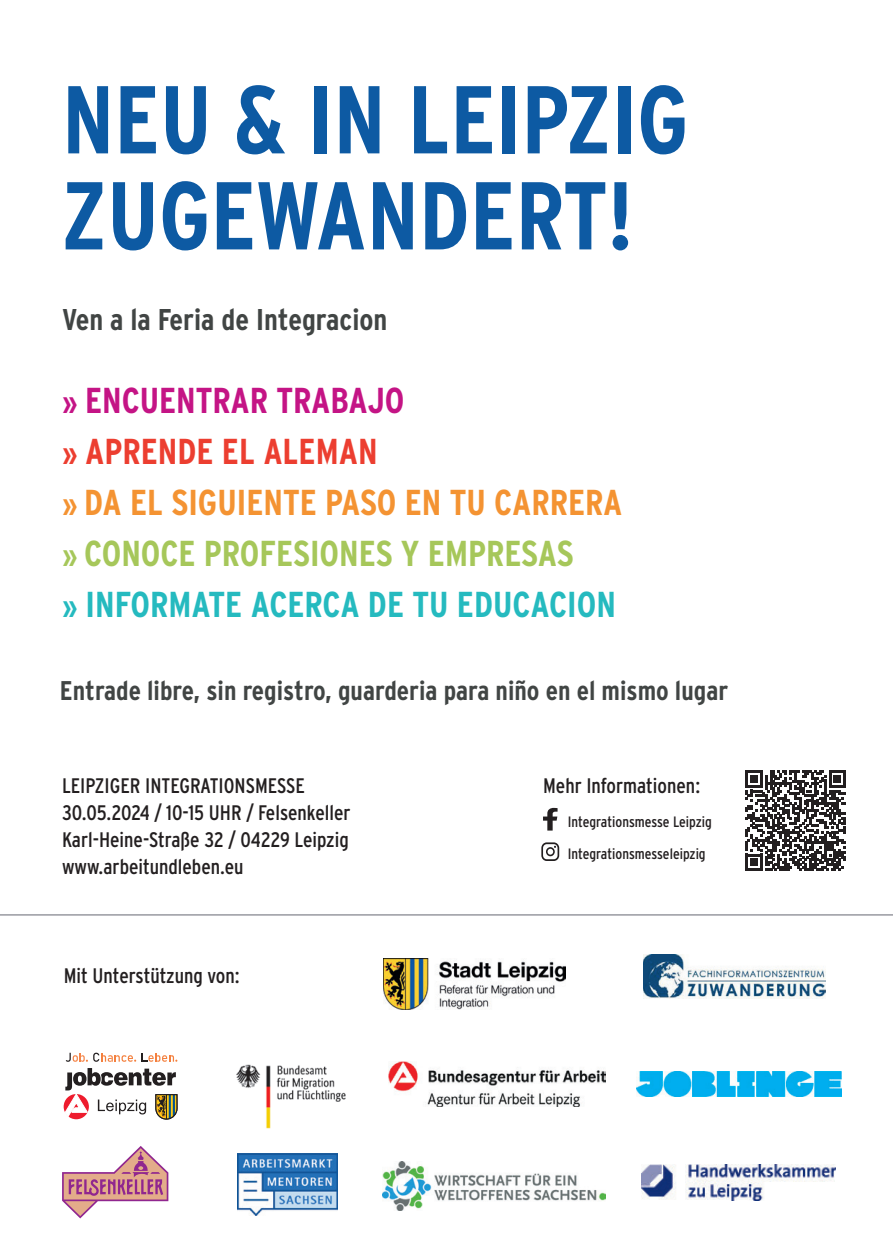
<style>
.page{position:relative;width:893px;height:1259px;background:#fff}
.page>*{position:absolute;margin:0;border:0;box-sizing:border-box;transform-origin:0 0}
.t1{font:700 96px/96px "Interstate Condensed";color:#0d5aa3}
.t2{font:700 36px/51px "Interstate Condensed";color:#f49332}
.t3{font:700 30px "Interstate Condensed";color:#414544}
.t4{font:700 27px "Interstate Condensed";color:#414544}
.t5{font:21px/27px "Interstate Condensed";color:#231f20}
.t6{font:15px/31.8px "Interstate Condensed";color:#231f20}
.s1{font-size:30px;color:#c41485}
.s2{color:#c41485}
.s3{font-size:30px;color:#ec3e30}
.s4{color:#ec3e30}
.s5{font-size:30px}
.s6{font-size:30px;color:#a6c75a}
.s7{color:#a6c75a}
.s8{font-size:30px;color:#25babf}
.s9{color:#25babf}
</style>
<div class="page">
<svg style="left:62px;top:1146px;width:106px;height:72px"></svg>
<img style="left:382px;top:1162px;width:223px;height:48px">
<img style="left:643px;top:954px;width:182px;height:44px">
<img style="left:636px;top:1071px;width:205px;height:25px">
<img style="left:236px;top:1064px;width:110px;height:65px">
<img style="left:389px;top:1061px;width:216px;height:45px">
<img style="left:642px;top:1164px;width:193px;height:36px">
<svg style="left:142px;top:1053px;width:35px;height:8px"></svg>
<div style="left:64px;top:1094px;width:25px;height:25px;background:#ee1b2d;border-radius:50%"></div>
<svg style="left:65px;top:1068px;width:112px;height:51px"></svg>
<svg style="left:66px;top:1052px;width:70px;height:9px"></svg>
<img style="left:383px;top:958px;width:183px;height:51px">
<img style="left:237px;top:1153px;width:101px;height:62px">
<svg style="left:745px;top:770px;width:101px;height:101px"></svg>
<svg style="left:541px;top:842px;width:18px;height:19px"></svg>
<svg style="left:543px;top:808px;width:15px;height:22px"></svg>
<hr style="left:0;top:914px;width:893px;height:1px;background:#999aa1">
<h1 class="t1" style="left:62px;top:71px;width:628px">NEU &amp; IN LEIPZIG<br>ZUGEWANDERT!</h1>
<h3 class="t3" style="left:62px;top:303px;width:327px">Ven a la Feria de Integracion</h3>
<h2 class="t2" style="left:62px;top:375px;width:562px"><span class="s1">»</span> <span class="s2">ENCUENTRAR TRABAJO<br></span><span class="s3">»</span> <span class="s4">APRENDE EL ALEMAN<br></span><span class="s5">»</span> DA EL SIGUIENTE PASO EN TU CARRERA <span class="s6">»</span> <span class="s7">CONOCE PROFESIONES Y EMPRESAS<br></span><span class="s8">»</span> <span class="s9">INFORMATE ACERCA DE TU EDUCACION</span></h2>
<p class="t4" style="left:60px;top:675px;width:670px">Entrade libre, sin registro, guarderia para niño en el mismo lugar</p>
<p class="t5" style="left:62px;top:772px;width:290px">LEIPZIGER INTEGRATIONSMESSE<br>30.05.2024 / 10-15 UHR / Felsenkeller<br>Karl-Heine-Straße 32 / 04229 Leipzig www.arbeitundleben.eu</p>
<p class="t5" style="left:64px;top:962px;width:177px">Mit Unterstützung von:</p>
<p class="t5" style="left:543px;top:772px;width:159px">Mehr Informationen:</p>
<p class="t6" style="left:568px;top:805px;width:146px">Integrationsmesse Leipzig<br>Integrationsmesseleipzig</p>
</div>
